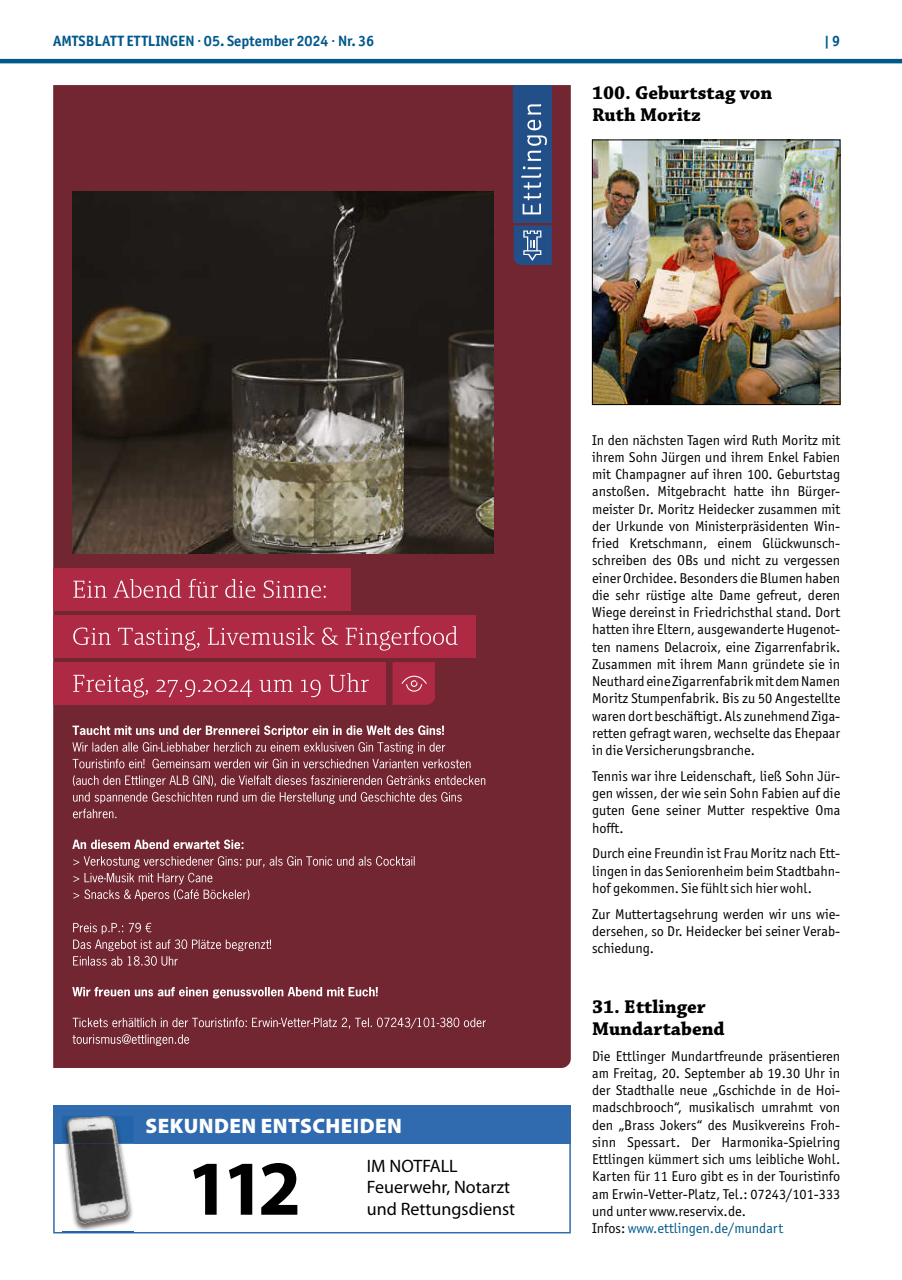
<style>
.page{position:relative;width:902px;height:1280px;background:#fff}
.page>*{position:absolute;margin:0;border:0;box-sizing:border-box;transform-origin:0 0}
.t1{font:700 78.3px "Myriad Pro";color:#000}
.t2{font:900 21px "Myriad Pro";letter-spacing:.02em;color:#fff}
.t3{font:700 19.5px/21.8px "Chaparral Pro";color:#000}
.t4{font:18px/21.6px "Myriad Pro";color:#000}
.t5{font:700 15px "Officina Sans ITC Pro";color:#01598b}
.t6{font:14.25px/17.2px "Officina Sans ITC Pro";color:#000;text-align:justify}
.s1{color:#01598b}
</style>
<div class="page">
<hr style="left:0;top:59px;width:901px;height:4px;background:#01598b">
<img style="left:594px;top:142px;width:244px;height:261px">
<div style="left:592px;top:140px;width:248px;height:265px;border:1px solid #000"></div>
<div style="left:53px;top:85px;width:517px;height:983px;background:#722631"></div>
<img style="left:72px;top:192px;width:422px;height:362px">
<div style="left:53px;top:568px;width:297px;height:43px;background:#ae2944"></div>
<svg style="left:73px;top:579px;width:253px;height:19px"></svg>
<div style="left:53px;top:615px;width:422px;height:43px;background:#ae2944"></div>
<svg style="left:73px;top:626px;width:384px;height:25px"></svg>
<div style="left:53px;top:662px;width:333px;height:43px;background:#ae2944"></div>
<svg style="left:73px;top:673px;width:296px;height:25px"></svg>
<svg style="left:392px;top:662px;width:43px;height:43px;background:#af314a"></svg>
<svg style="left:72px;top:725px;width:398px;height:43px;background:#8b4d56"></svg>
<svg style="left:73px;top:775px;width:412px;height:43px;background:#83404a"></svg>
<svg style="left:72px;top:839px;width:171px;height:10px"></svg>
<svg style="left:73px;top:856px;width:341px;height:45px;background:#7f3a44"></svg>
<svg style="left:73px;top:923px;width:198px;height:43px;background:#803b45"></svg>
<svg style="left:72px;top:987px;width:306px;height:11px"></svg>
<svg style="left:72px;top:1017px;width:414px;height:29px;background:#803b45"></svg>
<div style="left:513px;top:85px;width:38px;height:138px;background:#224f88"></div>
<svg style="left:513px;top:225px;width:38px;height:40px;background:#3d6192"></svg>
<svg style="left:527px;top:104px;width:14px;height:10px"></svg>
<svg style="left:521px;top:120px;width:26px;height:94px"></svg>
<svg style="left:53px;top:1144px;width:517px;height:89px"></svg>
<div style="left:53px;top:1105px;width:517px;height:39px;background:#316baf"></div>
<img style="left:62px;top:1116px;width:71px;height:117px">
<img style="left:69px;top:1144px;width:60px;height:79px">
<img style="left:67px;top:1116px;width:52px;height:28px">
<p class="t5" style="left:53px;top:31px;width:322px">AMTSBLATT ETTLINGEN · 05. September 2024 · Nr. 36</p>
<p class="t5" style="left:824px;top:31px;width:18px">| 9</p>
<h3 class="t3" style="left:592px;top:83px;width:182px">100. Geburtstag von<br>Ruth Moritz</h3>
<h2 class="t2" style="left:146px;top:1113px;width:258px">SEKUNDEN ENTSCHEIDEN</h2>
<h1 class="t1" style="left:187px;top:1137px;width:116px">112</h1>
<p class="t4" style="left:367px;top:1154px;width:150px">IM NOTFALL<br>Feuerwehr, Notarzt und Rettungsdienst</p>
<p class="t6" style="left:592px;top:431px;width:250px">In den nächsten Tagen wird Ruth Moritz mit ihrem Sohn Jürgen und ihrem Enkel Fabien mit Champagner auf ihren 100. Geburtstag anstoßen. Mitgebracht hatte ihn Bürger&shy;meister Dr. Moritz Heidecker zusammen mit der Urkunde von Ministerpräsidenten Win&shy;fried Kretschmann, einem Glückwunsch&shy;schreiben des OBs und nicht zu vergessen einer Orchidee. Besonders die Blumen haben die sehr rüstige alte Dame gefreut, deren Wiege dereinst in Friedrichsthal stand. Dort hatten ihre Eltern, ausgewanderte Hugenot&shy;ten namens Delacroix, eine Zigarrenfabrik.<br>Zusammen mit ihrem Mann gründete sie in Neuthard eine Zigarrenfabrik mit dem Namen Moritz Stumpenfabrik. Bis zu 50 Angestellte waren dort beschäftigt. Als zunehmend Ziga&shy;retten gefragt waren, wechselte das Ehepaar in die Versicherungsbranche.</p>
<p class="t6" style="left:592px;top:767px;width:250px">Tennis war ihre Leidenschaft, ließ Sohn Jür&shy;gen wissen, der wie sein Sohn Fabien auf die guten Gene seiner Mutter respektive Oma hofft.</p>
<p class="t6" style="left:592px;top:845px;width:250px">Durch eine Freundin ist Frau Moritz nach Ett&shy;lingen in das Seniorenheim beim Stadtbahn&shy;hof gekommen. Sie fühlt sich hier wohl.</p>
<p class="t6" style="left:592px;top:905px;width:250px">Zur Muttertagsehrung werden wir uns wie&shy;dersehen, so Dr. Heidecker bei seiner Verab&shy;schiedung.</p>
<h3 class="t3" style="left:592px;top:997px;width:134px">31. Ettlinger<br>Mundartabend</h3>
<p class="t6" style="left:592px;top:1047px;width:250px;text-align:left">Die Ettlinger Mundartfreunde präsentieren am Freitag, 20. September ab 19.30 Uhr in der Stadthalle neue „Gschichde in de Hoi&shy;madschbrooch“, musikalisch umrahmt von den „Brass Jokers“ des Musikvereins Froh&shy;sinn Spessart. Der Harmonika-Spielring Ettlingen kümmert sich ums leibliche Wohl.<br>Karten für 11 Euro gibt es in der Touristinfo am Erwin-Vetter-Platz, Tel.: 07243/101-333 und unter www.reservix.de.<br>Infos: <span class="s1">www.ettlingen.de/mundart</span></p>
</div>
